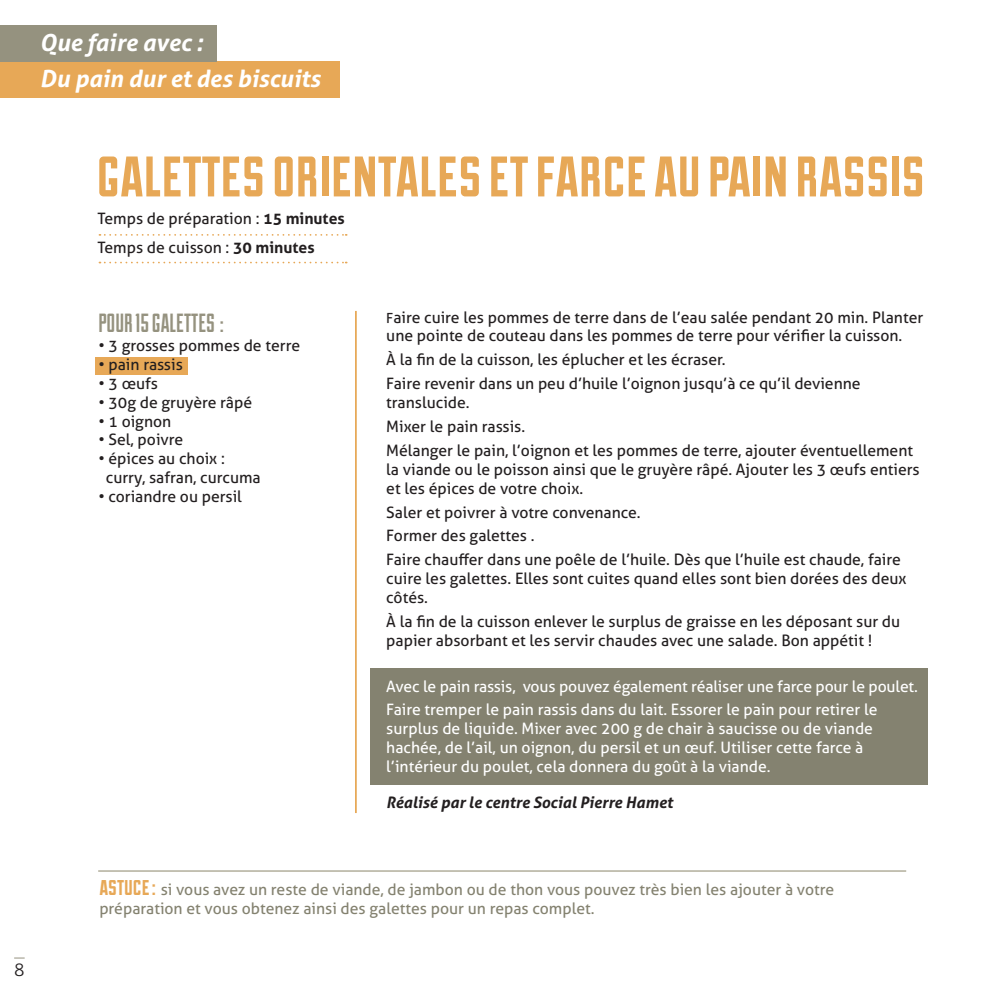
<style>
.page{position:relative;width:991px;height:992px;background:#fff}
.page>*{position:absolute;margin:0;border:0;box-sizing:border-box;transform-origin:0 0}
.t1{font:70px "Duke Fill";color:#e7a857}
.t2{font:26.25px "Duke Fill";color:#95927f}
.t3{font:italic 700 23.62px/36.1px "Aller";color:#fff}
.t4{font:300 17.5px "Aller";color:#231f20}
.t5{font:15.75px/18.9px "Aller";color:#231f20}
.t6{font:15.75px/18.9px "Aller";color:#fff}
.t7{font:15.75px/18.9px "Aller";color:#848270}
.t8{font:italic 700 15.75px "Aller";color:#231f20}
.s1{font-weight:700}
.s2{font-size:14px}
.s3{font-family:"Duke Fill";font-size:26.25px;color:#e7a857}
</style>
<div class="page">
<div style="left:370px;top:668px;width:557px;height:116px;background:#848270"></div>
<div style="left:0;top:62px;width:339px;height:36px;background:#e7a857"></div>
<div style="left:0;top:26px;width:216px;height:36px;background:#95927f"></div>
<hr style="left:98px;top:870px;width:807px;height:1px;background:#bdbaaa">
<svg style="left:99px;top:234px;width:247px;height:2px"></svg>
<svg style="left:99px;top:262px;width:247px;height:1px"></svg>
<hr style="left:355px;top:311px;width:1px;height:502px;background:#e7a857">
<div style="left:96px;top:357px;width:92px;height:17px;background:#e7a857"></div>
<h3 class="t3" style="left:40px;top:24px;width:282px">Que faire avec :<br>Du pain dur et des biscuits</h3>
<h1 class="t1" style="left:96px;top:132px;width:829px">galettes orientales et farce au pain rassis</h1>
<p class="t5" style="left:97px;top:205px;width:249px;line-height:28px">Temps de préparation : <span class="s1">15 minutes<br></span>Temps de cuisson : <span class="s1">30 minutes</span></p>
<h2 class="t2" style="left:98px;top:308px;width:127px">POUR 15 GALETTES :</h2>
<p class="t5" style="left:98px;top:336px;width:203px">• 3 grosses pommes de terre</p>
<p class="t5" style="left:98px;top:355px;width:86px">• pain rassis</p>
<p class="t5" style="left:98px;top:373px;width:61px">• 3 œufs</p>
<p class="t5" style="left:98px;top:392px;width:155px">• 30g de gruyère râpé</p>
<p class="t5" style="left:98px;top:411px;width:74px">• 1 oignon</p>
<p class="t5" style="left:98px;top:430px;width:86px">• Sel, poivre</p>
<p class="t5" style="left:106px;top:449px;width:156px;text-indent:-7px">• épices au choix : curry, safran, curcuma</p>
<p class="t5" style="left:98px;top:487px;width:145px">• coriandre ou persil</p>
<p class="t5" style="left:386px;top:307px;width:538px"><span class="s2">F</span>aire cuire les pommes de terre dans de l’eau salée pendant 20 min. Planter une pointe de couteau dans les pommes de terre pour vérifier la cuisson.</p>
<p class="t5" style="left:386px;top:348px;width:476px;line-height:23.8px">À la fin de la cuisson, les éplucher et les écraser.<br>Faire revenir dans un peu d’huile l’oignon jusqu’à ce qu’il devienne</p>
<p class="t5" style="left:386px;top:390px;width:528px;line-height:23.8px">translucide.<br>Mixer le pain rassis.<br>Mélanger le pain, l’oignon et les pommes de terre, ajouter éventuellement</p>
<p class="t5" style="left:386px;top:459px;width:534px">la viande ou le poisson ainsi que le gruyère râpé. Ajouter les 3 œufs entiers et les épices de votre choix.</p>
<p class="t5" style="left:386px;top:500px;width:516px;line-height:23.8px">Saler et poivrer à votre convenance.<br>Former des galettes .<br>Faire chauffer dans une poêle de l’huile. Dès que l’huile est chaude, faire</p>
<p class="t5" style="left:386px;top:569px;width:521px">cuire les galettes. Elles sont cuites quand elles sont bien dorées des deux côtés.</p>
<p class="t5" style="left:386px;top:612px;width:515px">À la fin de la cuisson enlever le surplus de graisse en les déposant sur du papier absorbant et les servir chaudes avec une salade. Bon appétit !</p>
<p class="t6" style="left:386px;top:674px;width:533px;line-height:23.8px">Avec le pain rassis, vous pouvez également réaliser une farce pour le poulet.<br>Faire tremper le pain rassis dans du lait. Essorer le pain pour retirer le</p>
<p class="t6" style="left:386px;top:719px;width:488px">surplus de liquide. Mixer avec 200 g de chair à saucisse ou de viande hachée, de l’ail, un oignon, du persil et un œuf. Utiliser cette farce à l’intérieur du poulet, cela donnera du goût à la viande.</p>
<p class="t8" style="left:386px;top:792px;width:288px">Réalisé par le centre Social Pierre Hamet</p>
<p class="t4" style="left:14px;top:959px;width:12px">8</p>
<p class="t7" style="left:99px;top:880px;width:736px"><span class="s3">astuce :</span> si vous avez un reste de viande, de jambon ou de thon vous pouvez très bien les ajouter à votre préparation et vous obtenez ainsi des galettes pour un repas complet.</p>
</div>
